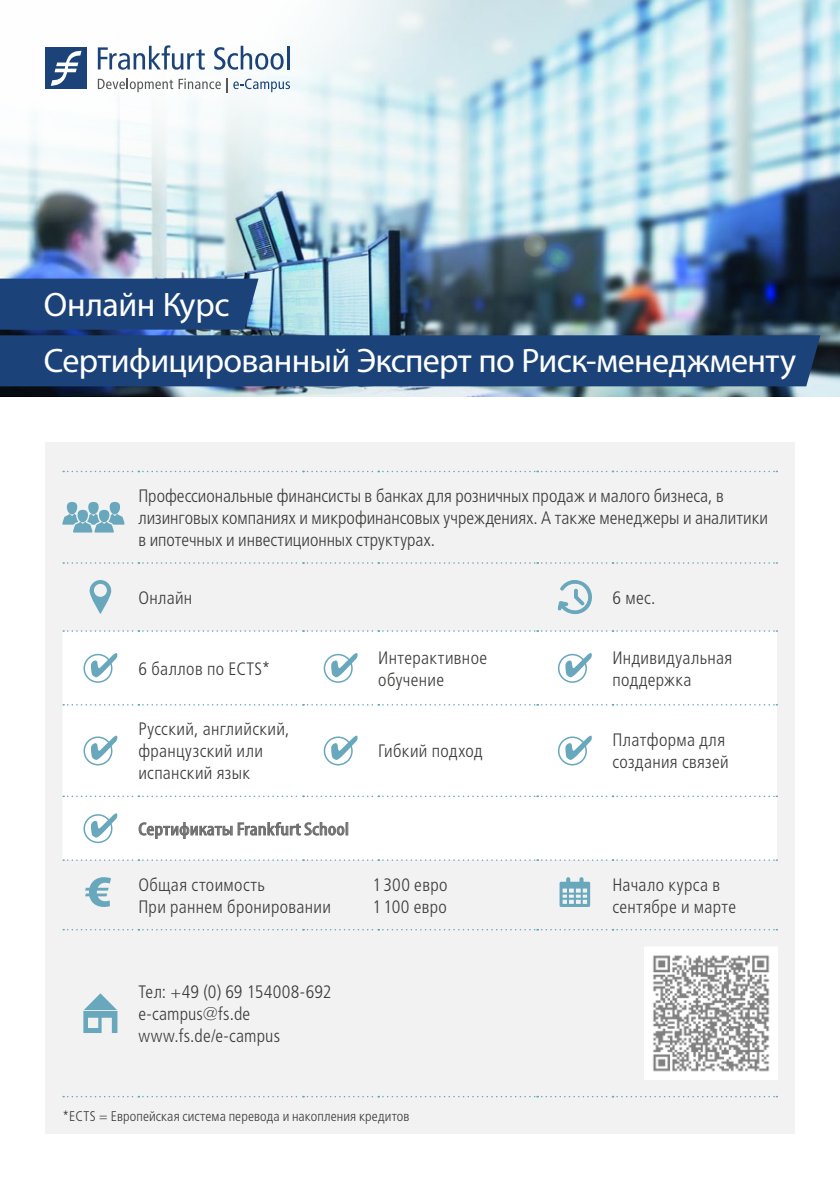
<style>
.page{position:relative;width:840px;height:1191px;background:#fff}
.page>*{position:absolute;margin:0;border:0;box-sizing:border-box;transform-origin:0 0}
.t1{font:34px "Myriad Pro";letter-spacing:-.02em;color:#fff}
.t2{font:300 condensed 18px/22px "Frutiger LTCYR";letter-spacing:.015em;color:#3c3c3b}
.t3{font:condensed 18px "Myriad Pro";letter-spacing:.01em;color:#706f6f;scale:1.2 1}
.t4{font:300 condensed 14px "Frutiger LTCYR";letter-spacing:.01em;color:#3c3c3b}
.s1{font-family:"Frutiger LT"}
</style>
<div class="page">
<img style="left:0;top:0;width:839px;height:397px">
<svg style="left:0;top:0;width:500px;height:251px"></svg>
<div style="left:0;top:335px;width:820px;height:51px;background:#1b4379"></div>
<div style="left:45px;top:442px;width:749px;height:692px;background:#f2f2f2"></div>
<div style="left:62px;top:631px;width:714px;height:229px;background:#fff"></div>
<svg style="left:63px;top:471px;width:713px;height:1px"></svg>
<svg style="left:63px;top:562px;width:713px;height:2px"></svg>
<svg style="left:63px;top:630px;width:713px;height:2px"></svg>
<svg style="left:63px;top:704px;width:713px;height:1px"></svg>
<svg style="left:63px;top:795px;width:713px;height:2px"></svg>
<svg style="left:63px;top:859px;width:713px;height:2px"></svg>
<svg style="left:63px;top:929px;width:713px;height:1px"></svg>
<svg style="left:63px;top:1095px;width:713px;height:2px"></svg>
<div style="left:67px;top:502px;width:10px;height:12px;background:#68a7bc;border-radius:5px"></div>
<div style="left:88px;top:502px;width:11px;height:12px;background:#68a7bc;border-radius:5px"></div>
<div style="left:110px;top:502px;width:10px;height:12px;background:#68a7bc;border-radius:5px"></div>
<div style="left:77px;top:510px;width:11px;height:12px;background:#68a7bc;border-radius:5px"></div>
<svg style="left:62px;top:514px;width:63px;height:18px"></svg>
<div style="left:99px;top:510px;width:10px;height:12px;background:#68a7bc;border-radius:5px"></div>
<svg style="left:89px;top:580px;width:22px;height:34px"></svg>
<svg style="left:557px;top:580px;width:35px;height:34px"></svg>
<svg style="left:84px;top:654px;width:28px;height:28px"></svg>
<div style="left:83px;top:654px;width:29px;height:29px;border:2px solid #68a7bc;border-radius:50%"></div>
<svg style="left:91px;top:653px;width:26px;height:24px"></svg>
<svg style="left:324px;top:654px;width:28px;height:28px"></svg>
<div style="left:323px;top:654px;width:29px;height:29px;border:2px solid #68a7bc;border-radius:50%"></div>
<svg style="left:331px;top:653px;width:26px;height:24px"></svg>
<svg style="left:558px;top:654px;width:28px;height:28px"></svg>
<div style="left:557px;top:654px;width:29px;height:29px;border:2px solid #68a7bc;border-radius:50%"></div>
<svg style="left:565px;top:653px;width:26px;height:24px"></svg>
<svg style="left:84px;top:737px;width:28px;height:27px"></svg>
<div style="left:83px;top:736px;width:29px;height:29px;border:2px solid #68a7bc;border-radius:50%"></div>
<svg style="left:91px;top:735px;width:26px;height:25px"></svg>
<svg style="left:324px;top:737px;width:28px;height:27px"></svg>
<div style="left:323px;top:736px;width:29px;height:29px;border:2px solid #68a7bc;border-radius:50%"></div>
<svg style="left:331px;top:735px;width:26px;height:25px"></svg>
<svg style="left:558px;top:737px;width:28px;height:27px"></svg>
<div style="left:557px;top:736px;width:29px;height:29px;border:2px solid #68a7bc;border-radius:50%"></div>
<svg style="left:565px;top:735px;width:26px;height:25px"></svg>
<svg style="left:84px;top:815px;width:28px;height:27px"></svg>
<div style="left:83px;top:814px;width:29px;height:29px;border:2px solid #68a7bc;border-radius:50%"></div>
<svg style="left:91px;top:813px;width:26px;height:24px"></svg>
<svg style="left:138px;top:821px;width:209px;height:18px"></svg>
<svg style="left:85px;top:877px;width:26px;height:30px"></svg>
<svg style="left:559px;top:877px;width:31px;height:30px"></svg>
<svg style="left:83px;top:993px;width:34px;height:40px"></svg>
<img style="left:644px;top:947px;width:132px;height:132px">
<div style="left:0;top:279px;width:258px;height:51px;background:#1b4379"></div>
<svg style="left:98px;top:45px;width:107px;height:25px"></svg>
<svg style="left:214px;top:46px;width:69px;height:24px"></svg>
<hr style="left:287px;top:46px;width:2px;height:23px;background:#1b4379">
<div style="left:45px;top:47px;width:42px;height:42px;background:#1b4379"></div>
<svg style="left:51px;top:50px;width:30px;height:36px"></svg>
<svg style="left:98px;top:78px;width:129px;height:15px"></svg>
<svg style="left:233px;top:79px;width:57px;height:13px"></svg>
<h1 class="t1" style="left:44px;top:283px;width:187px">Онлайн Курс</h1>
<h1 class="t1" style="left:44px;top:340px;width:753px">Сертифицированный Эксперт по Риск-менеджменту</h1>
<p class="t2" style="left:138px;top:485px;width:630px">Профессиональные финансисты в банках для розничных продаж и малого бизнеса, в лизинговых компаниях и микрофинансовых учреждениях. А также менеджеры и аналитики в ипотечных и инвестиционных структурах.</p>
<p class="t2" style="left:138px;top:587px;width:55px">Онлайн</p>
<p class="t2" style="left:612px;top:587px;width:44px">6 мес.</p>
<p class="t2" style="left:138px;top:658px;width:134px">6 баллов по ECTS*</p>
<p class="t2" style="left:378px;top:647px;width:110px">Интерактивное обучение</p>
<p class="t2" style="left:612px;top:647px;width:121px">Индивидуальная поддержка</p>
<p class="t2" style="left:138px;top:718px;width:152px">Русский, английский, французский или испанский язык</p>
<p class="t2" style="left:378px;top:740px;width:106px">Гибкий подход</p>
<p class="t2" style="left:612px;top:729px;width:118px">Платформа для создания связей</p>
<p class="t3" style="left:138px;top:818px;width:177px">Сертификаты Frankfurt School</p>
<p class="t2" style="left:138px;top:874px;width:128px">Общая стоимость</p>
<p class="t2" style="left:372px;top:874px;width:76px">1300 евро</p>
<p class="t2" style="left:138px;top:896px;width:194px">При раннем бронировании</p>
<p class="t2" style="left:372px;top:896px;width:76px">1100 евро</p>
<p class="t2" style="left:138px;top:981px;width:194px">Tел: +49 (0) 69 154008-692 e-campus@fs.de www.fs.de/e-campus</p>
<p class="t4" style="left:62px;top:1108px;width:348px"><span class="s1">*ECTS =</span> Европейская система перевода и накопления кредитов</p>
<p class="t2" style="left:612px;top:874px;width:125px">Начало курса в сентябре и марте</p>
</div>
